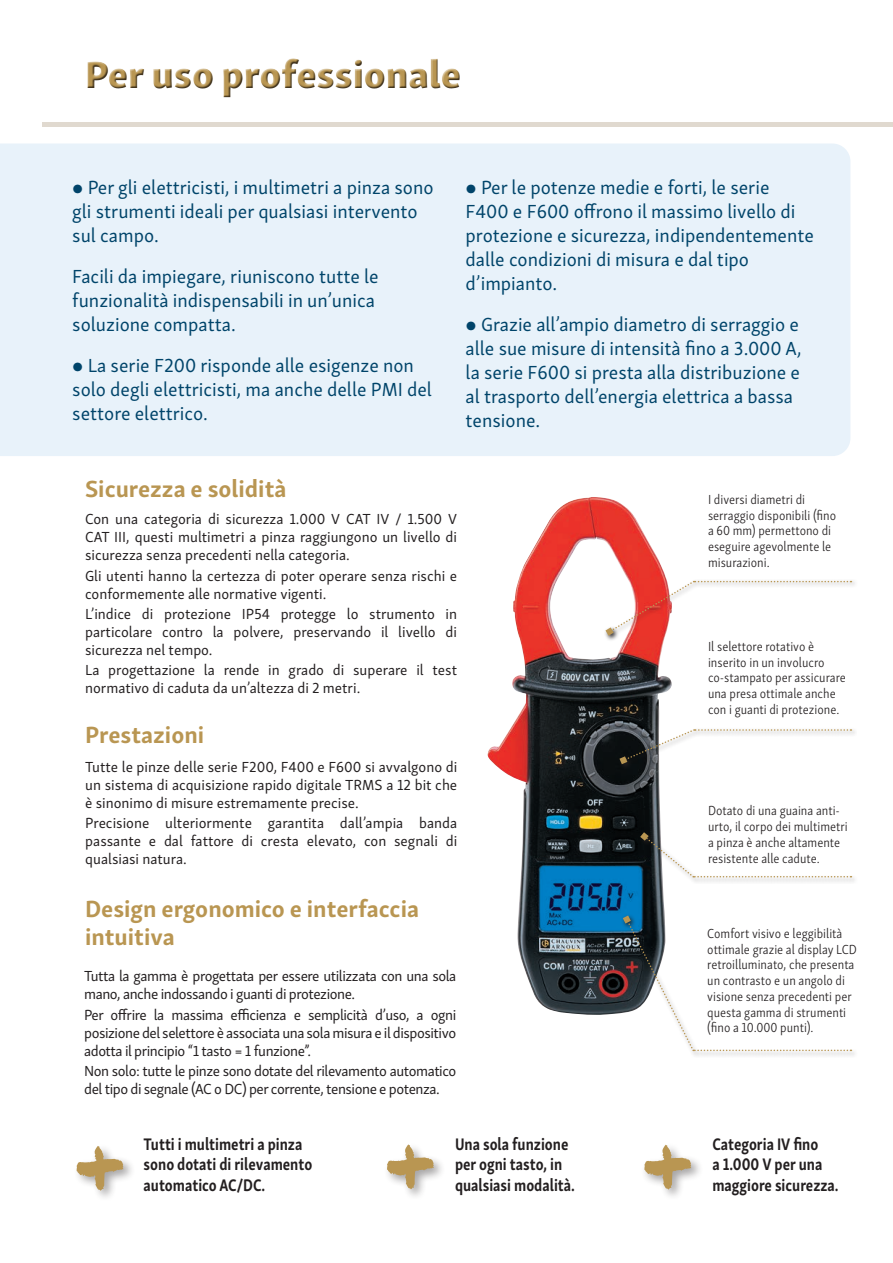
<style>
.page{position:relative;width:893px;height:1263px;background:#fff}
.page>*{position:absolute;margin:0;border:0;box-sizing:border-box;transform-origin:0 0}
.t1{font:39px "Skolar Sans Latn Eb";color:#b99652}
.t2{font:700 24px/28.8px "Skolar Sans Latn";color:#b99652}
.t3{font:19.5px/24px "Skolar Sans Latn";color:#00446a}
.t4{font:700 17.25px/20.1px "Skolar Sans Latn";color:#231f20;scale:.85 1}
.t5{font:15px/18px "Skolar Sans Latn";color:#231f20;text-align:justify}
.t6{font:15px/18px "Skolar Sans Latn";letter-spacing:-.03em;color:#231f20}
.t7{font:300 13.5px/15.8px "Skolar Sans Latn Cn";color:#231f20}
</style>
<div class="page">
<div style="left:0;top:144px;width:850px;height:312px;background:#e8f2fa"></div>
<img style="left:487px;top:497px;width:185px;height:518px">
<svg style="left:638px;top:830px;width:217px;height:54px;fill:#f5f5f5"></svg>
<svg style="left:640px;top:832px;width:211px;height:45px"></svg>
<svg style="left:604px;top:579px;width:251px;height:63px"></svg>
<svg style="left:605px;top:581px;width:246px;height:55px"></svg>
<svg style="left:618px;top:727px;width:237px;height:43px"></svg>
<svg style="left:619px;top:729px;width:232px;height:35px"></svg>
<svg style="left:621px;top:913px;width:234px;height:143px"></svg>
<svg style="left:623px;top:915px;width:228px;height:136px"></svg>
<div style="left:85px;top:57px;width:377px;height:42px;background:#231f20;opacity:.75"></div>
<div style="left:73px;top:1143px;width:62px;height:59px;background:#231f20;opacity:.4"></div>
<svg style="left:77px;top:1146px;width:46px;height:45px"></svg>
<div style="left:384px;top:1142px;width:62px;height:59px;background:#231f20;opacity:.4"></div>
<svg style="left:387px;top:1144px;width:47px;height:45px"></svg>
<div style="left:641px;top:1142px;width:62px;height:59px;background:#231f20;opacity:.4"></div>
<svg style="left:644px;top:1145px;width:47px;height:44px"></svg>
<div style="left:43px;top:122px;width:850px;height:5px;background:#e0d9cf"></div>
<h1 class="t1" style="left:85px;top:41px;width:377px">Per uso professionale</h1>
<h3 class="t3" style="left:72px;top:174px;width:363px">● Per gli elettricisti, i multimetri a pinza sono gli strumenti ideali per qualsiasi intervento sul campo.</h3>
<h3 class="t3" style="left:72px;top:263px;width:308px">Facili da impiegare, riuniscono tutte le funzionalità indispensabili in un’unica soluzione compatta.</h3>
<h3 class="t3" style="left:72px;top:352px;width:361px">● La serie F200 risponde alle esigenze non solo degli elettricisti, ma anche delle PMI del settore elettrico.</h3>
<h3 class="t3" style="left:466px;top:174px;width:350px">● Per le potenze medie e forti, le serie F400 e F600 offrono il massimo livello di protezione e sicurezza, indipendentemente dalle condizioni di misura e dal tipo d’impianto.</h3>
<h3 class="t3" style="left:466px;top:311px;width:337px">● Grazie all’ampio diametro di serraggio e alle sue misure di intensità fino a 3.000 A, la serie F600 si presta alla distribuzione e al trasporto dell’energia elettrica a bassa tensione.</h3>
<h2 class="t2" style="left:85px;top:473px;width:203px">Sicurezza e solidità</h2>
<p class="t5" style="left:85px;top:509px;width:374px">Con una categoria di sicurezza 1.000 V CAT IV / 1.500 V CAT III, questi multimetri a pinza raggiungono un livello di sicurezza senza precedenti nella categoria.</p>
<p class="t5" style="left:85px;top:565px;width:374px">Gli utenti hanno la certezza di poter operare senza rischi e conformemente alle normative vigenti.</p>
<p class="t5" style="left:85px;top:603px;width:374px">L’indice di protezione IP54 protegge lo strumento in particolare contro la polvere, preservando il livello di sicurezza nel tempo.</p>
<p class="t5" style="left:85px;top:660px;width:374px">La progettazione la rende in grado di superare il test normativo di caduta da un’altezza di 2 metri.</p>
<h2 class="t2" style="left:85px;top:718px;width:121px">Prestazioni</h2>
<p class="t5" style="left:85px;top:757px;width:374px">Tutte le pinze delle serie F200, F400 e F600 si avvalgono di un sistema di acquisizione rapido digitale TRMS a 12 bit che è sinonimo di misure estremamente precise.</p>
<p class="t5" style="left:85px;top:813px;width:374px">Precisione ulteriormente garantita dall’ampia banda passante e dal fattore di cresta elevato, con segnali di qualsiasi natura.</p>
<h2 class="t2" style="left:85px;top:892px;width:336px">Design ergonomico e interfaccia intuitiva</h2>
<p class="t6" style="left:84px;top:966px;width:374px">Tutta la gamma è progettata per essere utilizzata con una sola mano, anche indossando i guanti di protezione.</p>
<p class="t5" style="left:84px;top:1004px;width:374px">Per offrire la massima efficienza e semplicità d’uso, a ogni posizione del selettore è associata una sola misura e il dispositivo adotta il principio “1 tasto = 1 funzione”.</p>
<p class="t6" style="left:84px;top:1060px;width:374px">Non solo: tutte le pinze sono dotate del rilevamento automatico del tipo di segnale (AC o DC) per corrente, tensione e potenza.</p>
<p class="t7" style="left:708px;top:490px;width:130px">I diversi diametri di serraggio disponibili (fino a 60 mm) permettono di eseguire agevolmente le misurazioni.</p>
<p class="t7" style="left:708px;top:637px;width:139px">Il selettore rotativo è inserito in un involucro co-stampato per assicurare una presa ottimale anche con i guanti di protezione.</p>
<p class="t7" style="left:708px;top:802px;width:141px">Dotato di una guaina anti&shy;urto, il corpo dei multimetri a pinza è anche altamente resistente alle cadute.</p>
<p class="t7" style="left:707px;top:924px;width:151px">Comfort visivo e leggibilità ottimale grazie al display LCD retroilluminato, che presenta un contrasto e un angolo di visione senza precedenti per questa gamma di strumenti (fino a 10.000 punti).</p>
<p class="t4" style="left:144px;top:1133px;width:200px">Tutti i multimetri a pinza sono dotati di rilevamento automatico AC/DC.</p>
<p class="t4" style="left:455px;top:1133px;width:143px">Una sola funzione per ogni tasto, in qualsiasi modalità.</p>
<p class="t4" style="left:712px;top:1133px;width:150px">Categoria IV fino<br>a 1.000 V per una maggiore sicurezza.</p>
</div>
